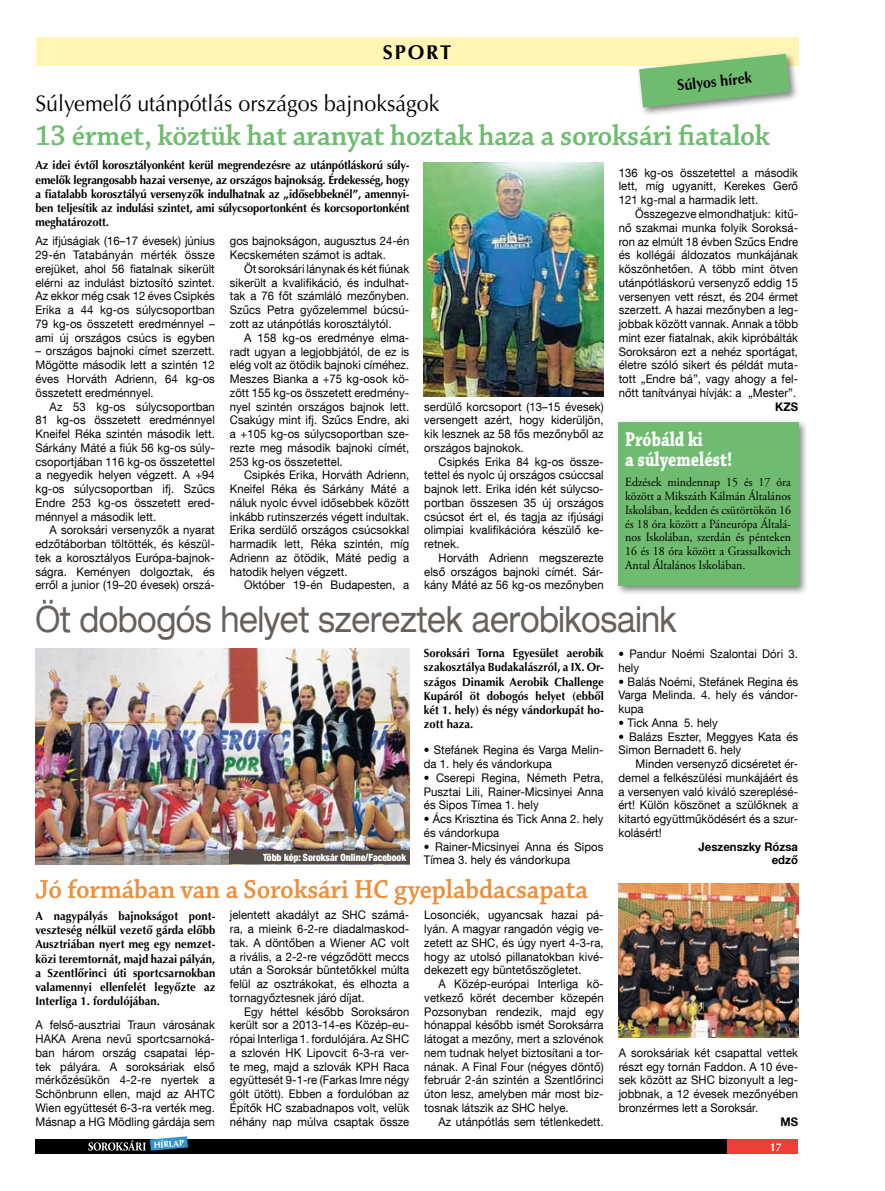
<style>
.page{position:relative;width:885px;height:1191px;background:#fff}
.page>*{position:absolute;margin:0;border:0;box-sizing:border-box;transform-origin:0 0}
.t1{font:expanded 36px "Helvetica Neue LT Com";letter-spacing:-.01em;color:#66615d;scale:.79 1}
.t2{font:600 30px "Chaparral Pro";letter-spacing:-.01em;color:#6fbc70;scale:.95 1}
.t3{font:600 27.5px "Chaparral Pro";letter-spacing:-.01em;color:#eb903f;scale:.95 1}
.t4{font:22.5px "Optima CE";color:#000;scale:.95 1}
.t5{font:700 21px/20px "Chaparral Pro";color:#fff;scale:.79 1}
.t6{font:700 20px "Optima";letter-spacing:.09em;color:#000}
.t7{font:700 15px "Optima CE";color:#000;scale:.95 1}
.t8{font:12.5px/13.8px "Adobe Garamond Pro";color:#000;text-align:justify;scale:.95 1}
.t9{font:11.88px/13.8px "Helvetica Neue LT Com";letter-spacing:.005em;color:#000;text-align:justify;scale:.95 1}
.t10{font:700 11.88px/14.2px "Optima CE";letter-spacing:.005em;color:#000;text-align:justify;scale:.95 1}
.t11{font:700 11.88px/13.8px "Helvetica Neue LT Com";letter-spacing:.005em;color:#000;text-align:right;scale:.95 1}
.t12{font:700 11.25px "Optima";color:#fff}
.t13{font:900 condensed 10px "Helvetica Neue LT Com";color:#fff;scale:.95 1}
.t14{font:700 8.75px "Optima CE";color:#fff}
</style>
<div class="page">
<img style="left:35px;top:649px;width:374px;height:215px">
<img style="left:618px;top:883px;width:179px;height:155px">
<div style="left:35px;top:1139px;width:762px;height:14px;background:#000"></div>
<div style="left:726px;top:1139px;width:71px;height:14px;background:#f13d37"></div>
<svg style="left:88px;top:1136px;width:100px;height:14px"></svg>
<div style="left:36px;top:37px;width:762px;height:29px;background:#fff6b5"></div>
<div style="left:229px;top:850px;width:180px;height:14px;background:#544d48"></div>
<div style="left:635px;top:51px;width:169px;height:72px;background:#000;opacity:.5"></div>
<svg style="left:638px;top:54px;width:151px;height:53px"></svg>
<div style="left:614px;top:418px;width:211px;height:194px;background:#000;opacity:.5"></div>
<div style="left:617px;top:421px;width:180px;height:164px;background:#6fbc70"></div>
<img style="left:423px;top:163px;width:180px;height:233px">
<h3 class="t6" style="left:382px;top:40px;width:70px">SPORT</h3>
<h3 class="t4" style="left:35px;top:90px;width:426px">Súlyemelő utánpótlás országos bajnokságok</h3>
<p class="t7" style="left:676px;top:76px;width:80px;rotate:-6deg">Súlyos hírek</p>
<h2 class="t2" style="left:35px;top:118px;width:774px">13 érmet, köztük hat aranyat hoztak haza a soroksári fiatalok</h2>
<p class="t10" style="left:35px;top:158px;width:395px">Az idei évtől korosztályonként kerül megrendezésre az utánpótláskorú súly&shy;emelők legrangosabb hazai versenye, az országos bajnokság. Érdekesség, hogy a fiatalabb korosztályú versenyzők indulhatnak az „idősebbeknél”, amennyi&shy;ben teljesítik az indulási szintet, ami súlycsoportonként és korcsoportonként meghatározott.</p>
<p class="t9" style="left:35px;top:234px;width:190px">Az ifjúságiak (16–17 évesek) június 29-én Tatabányán mérték össze erejüket, ahol 56 fiatalnak sikerült elérni az indulást biztosító szintet.<br>Az ekkor még csak 12 éves Csipkés Erika a 44 kg-os súlycsoportban 79 kg-os összetett eredménnyel – ami új országos csúcs is egyben</p>
<p class="t9" style="left:35px;top:344px;width:190px">– országos bajnoki címet szerzett.<br>Mögötte második lett a szintén 12 éves Horváth Adrienn, 64 kg-os összetett eredménnyel.</p>
<p class="t9" style="left:35px;top:399px;width:190px;text-indent:14px">Az 53 kg-os súlycsoportban 81 kg-os összetett eredménnyel Kneifel Réka szintén második lett.<br>Sárkány Máté a fiúk 56 kg-os súly&shy;csoportjában 116 kg-os összetettel a negyedik helyen végzett. A +94 kg-os súlycsoportban ifj. Szűcs Endre 253 kg-os összetett ered&shy;ménnyel a második lett.</p>
<p class="t9" style="left:35px;top:523px;width:190px;text-indent:14px">A soroksári versenyzők a nyarat edzőtáborban töltötték, és készül&shy;tek a korosztályos Európa-bajnok&shy;ságra. Keményen dolgoztak, és erről a junior (19–20 évesek) orszá-</p>
<p class="t9" style="left:230px;top:234px;width:190px">gos bajnokságon, augusztus 24-én<br>Kecskeméten számot is adtak.</p>
<p class="t9" style="left:230px;top:261px;width:190px;text-indent:14px">Öt soroksári lánynak és két fiúnak sikerült a kvalifikáció, és indulhat&shy;tak a 76 főt számláló mezőnyben.<br>Szűcs Petra győzelemmel búcsú&shy;zott az utánpótlás korosztálytól.</p>
<p class="t9" style="left:230px;top:330px;width:190px;text-indent:14px">A 158 kg-os eredménye elma&shy;radt ugyan a legjobbjától, de ez is elég volt az ötödik bajnoki címéhez.<br>Meszes Bianka a +75 kg-osok kö&shy;zött 155 kg-os összetett eredmén - nyel szintén országos bajnok lett.<br>Csakúgy mint ifj. Szűcs Endre, aki a +105 kg-os súlycsoportban sze&shy;rezte meg második bajnoki címét, 253 kg-os összetettel.</p>
<p class="t9" style="left:230px;top:468px;width:190px;text-indent:14px">Csipkés Erika, Horváth Adrienn, Kneifel Réka és Sárkány Máté a náluk nyolc évvel idősebbek között inkább rutinszerzés végett indultak.<br>Erika serdülő országos csúcsokkal harmadik lett, Réka szintén, míg Adrienn az ötödik, Máté pedig a hatodik helyen végzett.</p>
<p class="t9" style="left:244px;top:578px;width:175px">Október 19-én Budapesten, a</p>
<p class="t9" style="left:424px;top:399px;width:190px">serdülő korcsoport (13–15 évesek) versengett azért, hogy kiderüljön, kik lesznek az 58 fős mezőnyből az országos bajnokok.</p>
<p class="t9" style="left:424px;top:454px;width:190px;text-indent:14px">Csipkés Erika 84 kg-os össze&shy;tettel és nyolc új országos csúccsal bajnok lett. Erika idén két súlycso&shy;portban összesen 35 új országos csúcsot ért el, és tagja az ifjúsági olimpiai kvalifikációra készülő ke&shy;retnek.</p>
<p class="t9" style="left:424px;top:550px;width:190px;text-indent:14px">Horváth Adrienn megszerezte első országos bajnoki címét. Sár&shy;kány Máté az 56 kg-os mezőnyben</p>
<p class="t9" style="left:618px;top:165px;width:190px">136 kg-os összetettel a második lett, míg ugyanitt, Kerekes Gerő 121 kg-mal a harmadik lett.</p>
<p class="t9" style="left:618px;top:207px;width:190px;text-indent:16px">Összegezve elmondhatjuk: kitű&shy;nő szakmai munka folyik Soroksá&shy;ron az elmúlt 18 évben Szűcs Endre és kollégái áldozatos munkájának köszönhetően. A több mint ötven utánpótláskorú versenyző eddig 15 versenyen vett részt, és 204 érmet szerzett. A hazai mezőnyben a leg&shy;jobbak között vannak. Annak a több mint ezer fiatalnak, akik kipróbálták Soroksáron ezt a nehéz sportágat, életre szóló sikert és példát muta&shy;tott „Endre bá”, vagy ahogy a fel&shy;nőtt tanítványai hívják: a „Mester”.</p>
<p class="t11" style="left:774px;top:399px;width:26px">KZS</p>
<h3 class="t5" style="left:625px;top:430px;width:137px">Próbáld ki<br>a súlyemelést!</h3>
<p class="t8" style="left:625px;top:476px;width:176px">Edzések mindennap 15 és 17 óra között a Mikszáth Kálmán Általános Iskolában, kedden és csütörtökön 16 és 18 óra között a Páneurópa Általá&shy;nos Iskolában, szerdán és pénteken 16 és 18 óra között a Grassalkovich Antal Általános Iskolában.</p>
<h1 class="t1" style="left:35px;top:596px;width:812px">Öt dobogós helyet szereztek aerobikosaink</h1>
<p class="t13" style="left:263px;top:851px;width:152px">Több kép: Soroksár Online/Facebook</p>
<p class="t10" style="left:423px;top:646px;width:191px">Soroksári Torna Egyesület aerobik szakosztálya Budakalászról, a IX. Or&shy;szágos Dinamik Aerobik Challenge Kupáról öt dobogós helyet (ebből két 1. hely) és négy vándorkupát ho&shy;zott haza.</p>
<p class="t9" style="left:423px;top:743px;width:190px">• Stefánek Regina és Varga Melin&shy;da 1. hely és vándorkupa</p>
<p class="t9" style="left:423px;top:770px;width:190px">• Cserepi Regina, Németh Petra, Pusztai Lili, Rainer-Micsinyei Anna és Sipos Tímea 1. hely</p>
<p class="t9" style="left:423px;top:811px;width:190px">• Ács Krisztina és Tick Anna 2. hely és vándorkupa</p>
<p class="t9" style="left:423px;top:839px;width:190px">• Rainer-Micsinyei Anna és Sipos<br>Tímea 3. hely és vándorkupa</p>
<h3 class="t3" style="left:35px;top:874px;width:583px">Jó formában van a Soroksári HC gyeplabdacsapata</h3>
<p class="t10" style="left:35px;top:908px;width:191px">A nagypályás bajnokságot pont&shy;veszteség nélkül vezető gárda előbb Ausztriában nyert meg egy nemzet&shy;közi teremtornát, majd hazai pályán, a Szentlőrinci úti sportcsarnokban valamennyi ellenfelét legyőzte az Interliga 1. fordulójában.</p>
<p class="t9" style="left:35px;top:1018px;width:190px">A felső-ausztriai Traun városának HAKA Arena nevű sportcsarnoká&shy;ban három ország csapatai lép&shy;tek pályára. A soroksáriak első mérkőzésükön 4-2-re nyertek a Schönbrunn ellen, majd az AHTC Wien együttesét 6-3-ra verték meg.<br>Másnap a HG Mödling gárdája sem</p>
<p class="t9" style="left:230px;top:908px;width:190px">jelentett akadályt az SHC számá&shy;ra, a mieink 6-2-re diadalmaskod&shy;tak. A döntőben a Wiener AC volt a rivális, a 2-2-re végződött meccs után a Soroksár büntetőkkel múlta felül az osztrákokat, és elhozta a tornagyőztesnek járó díjat.</p>
<p class="t9" style="left:230px;top:1004px;width:190px;text-indent:14px">Egy héttel később Soroksáron került sor a 2013-14-es Közép-eu&shy;rópai Interliga 1. fordulójára. Az SHC a szlovén HK Lipovcit 6-3-ra ver&shy;te meg, majd a szlovák KPH Raca együttesét 9-1-re (Farkas Imre négy gólt ütött). Ebben a fordulóban az Építők HC szabadnapos volt, velük néhány nap múlva csaptak össze</p>
<p class="t9" style="left:424px;top:908px;width:190px">Losonciék, ugyancsak hazai pá&shy;lyán. A magyar rangadón végig ve&shy;zetett az SHC, és úgy nyert 4-3-ra, hogy az utolsó pillanatokban kivé&shy;dekezett egy büntetőszögletet.</p>
<p class="t9" style="left:424px;top:976px;width:190px;text-indent:14px">A Közép-európai Interliga kö&shy;vetkező körét december közepén Pozsonyban rendezik, majd egy hónappal később ismét Soroksárra látogat a mezőny, mert a szlovénok nem tudnak helyet biztosítani a tor&shy;nának. A Final Four (négyes döntő) február 2-án szintén a Szentlőrinci úton lesz, amelyben már most biz&shy;tosnak látszik az SHC helye.</p>
<p class="t9" style="left:438px;top:1114px;width:175px">Az utánpótlás sem tétlenkedett.</p>
<p class="t9" style="left:618px;top:646px;width:190px">• Pandur Noémi Szalontai Dóri 3. hely</p>
<p class="t9" style="left:618px;top:674px;width:190px">• Balás Noémi, Stefánek Regina és Varga Melinda. 4. hely és vándor&shy;kupa</p>
<p class="t9" style="left:618px;top:715px;width:106px">• Tick Anna 5. hely</p>
<p class="t9" style="left:618px;top:729px;width:190px">• Balázs Eszter, Meggyes Kata és<br>Simon Bernadett 6. hely</p>
<p class="t9" style="left:618px;top:756px;width:190px;text-indent:17px">Minden versenyző dicséretet ér&shy;demel a felkészülési munkájáért és a versenyen való kiváló szereplésé&shy;ért! Külön köszönet a szülőknek a kitartó együttműködésért és a szur&shy;kolásért!</p>
<p class="t11" style="left:698px;top:839px;width:106px">Jeszenszky Rózsa edző</p>
<p class="t9" style="left:618px;top:1045px;width:190px">A soroksáriak két csapattal vettek részt egy tornán Faddon. A 10 éve&shy;sek között az SHC bizonyult a leg&shy;jobbnak, a 12 évesek mezőnyében bronzérmes lett a Soroksár.</p>
<p class="t11" style="left:780px;top:1114px;width:20px">MS</p>
<p class="t14" style="left:153px;top:1139px;width:32px;rotate:-5deg">HÍRLAP</p>
<p class="t12" style="left:769px;top:1140px;width:14px">17</p>
</div>
